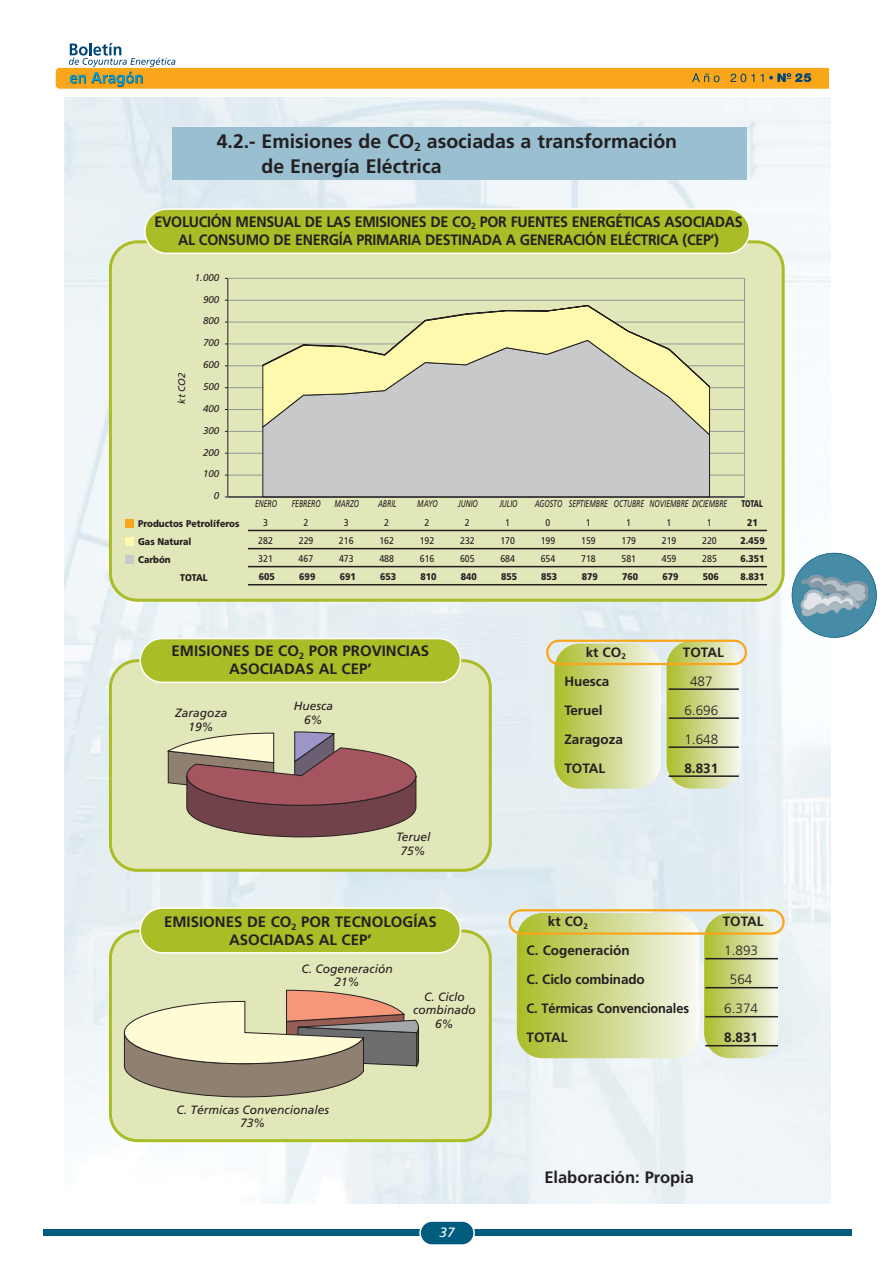
<style>
.page{position:relative;width:893px;height:1263px;background:#fff}
.page>*{position:absolute;margin:0;border:0;box-sizing:border-box;transform-origin:0 0}
.t1{font:700 19.5px/25.2px "Frutiger";color:#231f20}
.t2{font:700 16.5px "Frutiger";color:#231f20}
.t3{font:700 15px/18px "Frutiger";letter-spacing:-.02em;color:#231f20;text-align:center;scale:.95 1}
.t4{font:700 15px/18px "Frutiger";color:#231f20;text-align:center}
.t5{font:700 13.5px "Frutiger";color:#231f20}
.t6{font:300 13.5px "Frutiger";color:#231f20}
.t7{font:700 13.5px "Frutiger";color:#231f20;scale:.95 1}
.t8{font:italic 13.5px "Frutiger";color:#fff}
.t9{font:italic 12px/13.5px "Frutiger";color:#231f20;text-align:center}
.t10{font:9.75px/18.1px "Frutiger";color:#231f20;text-align:center;scale:.9 1}
.t11{font:900 9.75px "Frutiger";color:#231f20;scale:.9 1}
.t12{font:italic 9.75px "Frutiger";color:#231f20;scale:.7 1}
.t13{font:italic 9.75px "Frutiger";color:#231f20}
.t14{font:900 9.75px/18.1px "Frutiger";color:#231f20;text-align:center;scale:.7 1}
</style>
<div class="page">
<svg style="left:56px;top:43px;width:773px;height:46px"></svg>
<img style="left:64px;top:98px;width:766px;height:1105px">
<div style="left:792px;top:553px;width:84px;height:84px;background:#478ca7;border-radius:50%"></div>
<svg style="left:800px;top:574px;width:68px;height:42px"></svg>
<div style="left:791px;top:553px;width:85px;height:85px;border:2px solid #005c7e;border-radius:50%"></div>
<svg style="left:109px;top:659px;width:383px;height:213px;background:#dce2ac"></svg>
<svg style="left:109px;top:240px;width:675px;height:362px;background:#d7dbb5"></svg>
<svg style="left:144px;top:208px;width:606px;height:46px;background:#b1c238"></svg>
<svg style="left:139px;top:638px;width:322px;height:200px;background:#bdb381"></svg>
<div style="left:554px;top:644px;width:106px;height:145px;background:linear-gradient(to right,#aabb2b,#f4f6ee);border-radius:26px"></div>
<div style="left:666px;top:641px;width:75px;height:148px;background:linear-gradient(to right,#abbc2b,#f4f5ef);border-radius:26px"></div>
<hr style="left:668px;top:688px;width:70px;height:2px;background:#231f20">
<hr style="left:668px;top:717px;width:70px;height:2px;background:#231f20">
<hr style="left:668px;top:746px;width:70px;height:2px;background:#231f20">
<hr style="left:668px;top:775px;width:70px;height:2px;background:#231f20">
<svg style="left:546px;top:640px;width:201px;height:25px;background:#dbd48e"></svg>
<svg style="left:109px;top:930px;width:383px;height:212px;background:#d2d0a7"></svg>
<svg style="left:139px;top:907px;width:322px;height:47px;background:#b3c33d"></svg>
<div style="left:517px;top:913px;width:182px;height:145px;background:linear-gradient(to right,#aabb29,#f6f7f2);border-radius:26px"></div>
<svg style="left:704px;top:913px;width:74px;height:145px;background:#ccd58b"></svg>
<hr style="left:705px;top:958px;width:73px;height:1px;background:#231f20">
<hr style="left:705px;top:987px;width:73px;height:1px;background:#231f20">
<hr style="left:705px;top:1016px;width:73px;height:1px;background:#231f20">
<hr style="left:705px;top:1045px;width:73px;height:1px;background:#231f20">
<svg style="left:508px;top:909px;width:276px;height:26px;background:#dbd38c"></svg>
<div style="left:43px;top:1230px;width:808px;height:6px;background:#005c7e"></div>
<svg style="left:419px;top:1221px;width:56px;height:24px"></svg>
<div style="left:173px;top:128px;width:574px;height:52px;background:#99bfd1"></div>
<h1 class="t1" style="left:261px;top:130px;width:417px;text-indent:-45px">4.2.- Emisiones de CO<sub>2</sub> asociadas a transformación de Energía Eléctrica</h1>
<p class="t3" style="left:154px;top:214px;width:620px">EVOLUCIÓN MENSUAL DE LAS EMISIONES DE CO<sub>2</sub> POR FUENTES ENERGÉTICAS ASOCIADAS<br>AL CONSUMO DE ENERGÍA PRIMARIA DESTINADA A GENERACIÓN ELÉCTRICA (CEP’)</p>
<p class="t13" style="left:195px;top:273px;width:26px">1.000</p>
<p class="t13" style="left:203px;top:295px;width:18px">900</p>
<p class="t13" style="left:203px;top:317px;width:18px">800</p>
<p class="t13" style="left:203px;top:339px;width:18px">700</p>
<p class="t13" style="left:178px;top:404px;width:32px;rotate:-90deg">kt CO2</p>
<p class="t13" style="left:203px;top:361px;width:18px">600</p>
<p class="t13" style="left:203px;top:383px;width:18px">500</p>
<p class="t13" style="left:203px;top:405px;width:18px">400</p>
<p class="t13" style="left:203px;top:426px;width:18px">300</p>
<p class="t13" style="left:203px;top:448px;width:18px">200</p>
<p class="t13" style="left:203px;top:470px;width:18px">100</p>
<p class="t13" style="left:214px;top:492px;width:7px">0</p>
<p class="t11" style="left:138px;top:519px;width:114px">Productos Petrolíferos</p>
<p class="t11" style="left:138px;top:537px;width:61px">Gas Natural</p>
<p class="t11" style="left:138px;top:556px;width:38px">Carbón</p>
<p class="t11" style="left:180px;top:574px;width:32px">TOTAL</p>
<p class="t12" style="left:255px;top:500px;width:33px">ENERO</p>
<p class="t10" style="left:258px;top:514px;width:18px">3<br>282<br>321</p>
<p class="t12" style="left:292px;top:500px;width:43px">FEBRERO</p>
<p class="t10" style="left:298px;top:514px;width:18px">2<br>229<br>467</p>
<p class="t12" style="left:334px;top:500px;width:37px">MARZO</p>
<p class="t10" style="left:339px;top:514px;width:18px">3<br>216<br>473</p>
<p class="t12" style="left:378px;top:500px;width:28px">ABRIL</p>
<p class="t10" style="left:379px;top:514px;width:18px">2<br>162<br>488</p>
<p class="t12" style="left:417px;top:500px;width:31px">MAYO</p>
<p class="t10" style="left:419px;top:514px;width:18px">2<br>192<br>616</p>
<p class="t12" style="left:458px;top:500px;width:30px">JUNIO</p>
<p class="t10" style="left:460px;top:514px;width:18px">2<br>232<br>605</p>
<p class="t12" style="left:499px;top:500px;width:28px">JULIO</p>
<p class="t10" style="left:500px;top:514px;width:18px">1<br>170<br>684</p>
<p class="t12" style="left:534px;top:500px;width:41px">AGOSTO</p>
<p class="t12" style="left:569px;top:500px;width:57px">SEPTIEMBRE</p>
<p class="t12" style="left:614px;top:500px;width:45px">OCTUBRE</p>
<p class="t12" style="left:649px;top:500px;width:112px">NOVIEMBRE DICIEMBRE</p>
<p class="t10" style="left:702px;top:514px;width:18px">1<br>220<br>285</p>
<p class="t10" style="left:540px;top:514px;width:18px">0<br>199<br>654</p>
<p class="t10" style="left:581px;top:514px;width:18px">1<br>159<br>718</p>
<p class="t10" style="left:621px;top:514px;width:18px">1<br>179<br>581</p>
<p class="t10" style="left:661px;top:514px;width:18px">1<br>219<br>459</p>
<p class="t11" style="left:259px;top:573px;width:19px">605</p>
<p class="t11" style="left:299px;top:573px;width:19px">699</p>
<p class="t11" style="left:340px;top:573px;width:19px">691</p>
<p class="t11" style="left:380px;top:573px;width:19px">653</p>
<p class="t11" style="left:420px;top:573px;width:19px">810</p>
<p class="t11" style="left:461px;top:573px;width:19px">840</p>
<p class="t11" style="left:501px;top:573px;width:19px">855</p>
<p class="t11" style="left:541px;top:573px;width:19px">853</p>
<p class="t11" style="left:581px;top:573px;width:19px">879</p>
<p class="t11" style="left:622px;top:573px;width:19px">760</p>
<p class="t11" style="left:662px;top:573px;width:19px">679</p>
<p class="t11" style="left:702px;top:573px;width:19px">506</p>
<p class="t14" style="left:740px;top:496px;width:36px">TOTAL<br>21<br>2.459<br>6.351<br>8.831</p>
<p class="t4" style="left:171px;top:643px;width:259px">EMISIONES DE CO<sub>2</sub> POR PROVINCIAS<br>ASOCIADAS AL CEP’</p>
<p class="t5" style="left:585px;top:646px;width:42px">kt CO<sub>2</sub></p>
<p class="t5" style="left:683px;top:646px;width:42px">TOTAL</p>
<p class="t5" style="left:564px;top:675px;width:46px">Huesca</p>
<p class="t6" style="left:690px;top:675px;width:24px">487</p>
<p class="t5" style="left:564px;top:704px;width:40px">Teruel</p>
<p class="t6" style="left:684px;top:704px;width:35px">6.696</p>
<p class="t5" style="left:564px;top:733px;width:60px">Zaragoza</p>
<p class="t6" style="left:684px;top:733px;width:35px">1.648</p>
<p class="t5" style="left:564px;top:762px;width:42px">TOTAL</p>
<p class="t5" style="left:684px;top:762px;width:35px">8.831</p>
<p class="t9" style="left:175px;top:707px;width:54px">Zaragoza<br>19%</p>
<p class="t9" style="left:294px;top:700px;width:41px">Huesca<br>6%</p>
<p class="t9" style="left:396px;top:831px;width:36px">Teruel<br>75%</p>
<p class="t4" style="left:164px;top:914px;width:274px">EMISIONES DE CO<sub>2</sub> POR TECNOLOGÍAS<br>ASOCIADAS AL CEP’</p>
<p class="t5" style="left:548px;top:916px;width:42px">kt CO<sub>2</sub></p>
<p class="t5" style="left:722px;top:916px;width:42px">TOTAL</p>
<p class="t5" style="left:526px;top:945px;width:105px">C. Cogeneración</p>
<p class="t6" style="left:724px;top:945px;width:35px">1.893</p>
<p class="t5" style="left:526px;top:974px;width:120px">C. Ciclo combinado</p>
<p class="t6" style="left:729px;top:974px;width:24px">564</p>
<p class="t7" style="left:526px;top:1003px;width:172px">C. Térmicas Convencionales</p>
<p class="t6" style="left:724px;top:1003px;width:35px">6.374</p>
<p class="t5" style="left:526px;top:1032px;width:42px">TOTAL</p>
<p class="t5" style="left:724px;top:1032px;width:35px">8.831</p>
<p class="t9" style="left:301px;top:963px;width:93px">C. Cogeneración<br>21%</p>
<p class="t9" style="left:413px;top:991px;width:64px">C. Ciclo combinado<br>6%</p>
<p class="t9" style="left:176px;top:1104px;width:154px">C. Térmicas Convencionales<br>73%</p>
<p class="t8" style="left:439px;top:1227px;width:17px">37</p>
<p class="t2" style="left:544px;top:1171px;width:151px">Elaboración: Propia</p>
</div>
